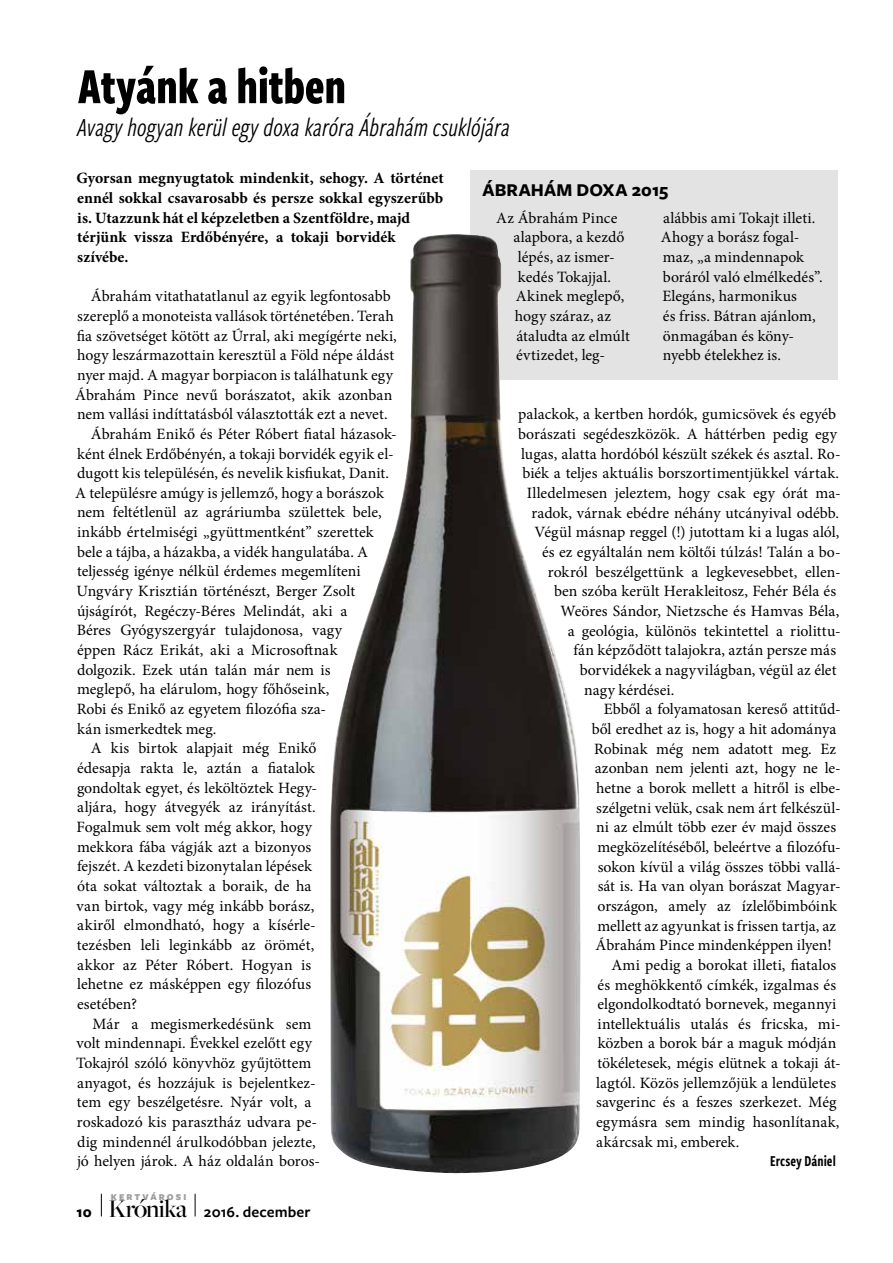
<style>
.page{position:relative;width:893px;height:1263px;background:#fff}
.page>*{position:absolute;margin:0;border:0;box-sizing:border-box;transform-origin:0 0}
.t1{font:700 52.5px "Freight Sans Cmp Pro";letter-spacing:-.005em;color:#000}
.t2{font:italic 27px "Freight Sans Cmp Pro";letter-spacing:-.005em;color:#000}
.t3{font:500 26.4px "Freight Big Pro";letter-spacing:-.03em;color:#000}
.t4{font:700 18.75px "Freight Sans Pro";letter-spacing:.005em;color:#000}
.t5{font:15.75px/19.6px "Minion Pro";color:#000}
.t6{font:700 15.75px/19.6px "Minion Pro";letter-spacing:.005em;color:#000}
.t7{font:600 15.75px "Freight Sans Pro";letter-spacing:.005em;color:#000}
.t8{font:15.75px "Freight Sans Cmp Pro Semi";color:#000}
.t9{font:700 15.75px "Freight Sans Pro";color:#000}
.t10{font:900 9.3px "Freight Sans Pro";letter-spacing:.22em;color:#9d9d9c}
</style>
<div class="page">
<svg style="left:101px;top:1194px;width:1px;height:22px"></svg>
<svg style="left:195px;top:1194px;width:1px;height:22px"></svg>
<div style="left:470px;top:170px;width:368px;height:210px;background:#e3e3e3"></div>
<img style="left:330px;top:234px;width:251px;height:939px">
<h1 class="t1" style="left:78px;top:50px;width:270px">Atyánk a hitben</h1>
<h2 class="t2" style="left:77px;top:109px;width:435px">Avagy hogyan kerül egy doxa karóra Ábrahám csuklójára</h2>
<p class="t6" style="left:77px;top:168px;width:369px">Gyorsan megnyugtatok mindenkit, sehogy. A történet ennél sokkal csavarosabb és persze sokkal egyszerűbb is. Utazzunk hát el képzeletben a Szentföldre, majd térjünk vissza Erdőbényére, a tokaji borvidék szívébe.</p>
<p class="t5" style="left:91px;top:286px;width:301px">Ábrahám vitathatatlanul az egyik legfontosabb</p>
<p class="t5" style="left:77px;top:306px;width:318px">szereplő a monoteista vallások történetében. Terah</p>
<p class="t5" style="left:77px;top:326px;width:322px">fia szövetséget kötött az Úrral, aki megígérte neki,</p>
<p class="t5" style="left:77px;top:345px;width:318px">hogy leszármazottain keresztül a Föld népe áldást</p>
<p class="t5" style="left:77px;top:365px;width:318px">nyer majd. A magyar borpiacon is találhatunk egy</p>
<p class="t5" style="left:75px;top:385px;width:319px">Ábrahám Pince nevű borászatot, akik azonban</p>
<p class="t5" style="left:77px;top:404px;width:312px">nem vallási indíttatásból választották ezt a nevet.</p>
<p class="t5" style="left:91px;top:424px;width:307px">Ábrahám Enikő és Péter Róbert fiatal házasok-</p>
<p class="t5" style="left:77px;top:444px;width:318px">ként élnek Erdőbényén, a tokaji borvidék egyik el-</p>
<p class="t5" style="left:77px;top:463px;width:314px">dugott kis településén, és nevelik kisfiukat, Danit.</p>
<p class="t5" style="left:75px;top:483px;width:311px">A településre amúgy is jellemző, hogy a borászok</p>
<p class="t5" style="left:77px;top:503px;width:306px">nem feltétlenül az agráriumba születtek bele,</p>
<p class="t5" style="left:77px;top:522px;width:298px">inkább értelmiségi „gyüttmentként” szerettek</p>
<p class="t5" style="left:77px;top:542px;width:292px">bele a tájba, a házakba, a vidék hangulatába. A</p>
<p class="t5" style="left:77px;top:562px;width:285px">teljesség igénye nélkül érdemes megemlíteni</p>
<p class="t5" style="left:77px;top:581px;width:280px">Ungváry Krisztián történészt, Berger Zsolt</p>
<p class="t5" style="left:77px;top:601px;width:272px">újságírót, Regéczy-Béres Melindát, aki a</p>
<p class="t5" style="left:77px;top:621px;width:267px">Béres Gyógyszergyár tulajdonosa, vagy</p>
<p class="t5" style="left:77px;top:640px;width:262px">éppen Rácz Erikát, aki a Microsoftnak</p>
<p class="t5" style="left:77px;top:660px;width:255px">dolgozik. Ezek után talán már nem is</p>
<p class="t5" style="left:77px;top:680px;width:254px">meglepő, ha elárulom, hogy főhőseink,</p>
<p class="t5" style="left:77px;top:699px;width:251px">Robi és Enikő az egyetem filozófia sza-</p>
<p class="t5" style="left:77px;top:719px;width:141px">kán ismerkedtek meg.</p>
<p class="t5" style="left:91px;top:739px;width:227px">A kis birtok alapjait még Enikő</p>
<p class="t5" style="left:77px;top:758px;width:240px">édesapja rakta le, aztán a fiatalok</p>
<p class="t5" style="left:77px;top:778px;width:242px">gondoltak egyet, és leköltöztek Hegy-</p>
<p class="t5" style="left:77px;top:797px;width:240px">aljára, hogy átvegyék az irányítást.</p>
<p class="t5" style="left:77px;top:817px;width:237px">Fogalmuk sem volt még akkor, hogy</p>
<p class="t5" style="left:77px;top:837px;width:236px">mekkora fába vágják azt a bizonyos</p>
<p class="t5" style="left:77px;top:856px;width:237px">fejszét. A kezdeti bizonytalan lépések</p>
<p class="t5" style="left:77px;top:876px;width:236px">óta sokat változtak a boraik, de ha</p>
<p class="t5" style="left:77px;top:896px;width:239px">van birtok, vagy még inkább borász,</p>
<p class="t5" style="left:77px;top:915px;width:240px">akiről elmondható, hogy a kísérle-</p>
<p class="t5" style="left:77px;top:935px;width:239px">tezésben leli leginkább az örömét,</p>
<p class="t5" style="left:77px;top:955px;width:235px">akkor az Péter Róbert. Hogyan is</p>
<p class="t5" style="left:77px;top:974px;width:235px">lehetne ez másképpen egy filozófus</p>
<p class="t5" style="left:77px;top:994px;width:61px">esetében?</p>
<p class="t5" style="left:92px;top:1014px;width:220px">Már a megismerkedésünk sem</p>
<p class="t5" style="left:77px;top:1033px;width:237px">volt mindennapi. Évekkel ezelőtt egy</p>
<p class="t5" style="left:76px;top:1053px;width:237px">Tokajról szóló könyvhöz gyűjtöttem</p>
<p class="t5" style="left:77px;top:1073px;width:240px">anyagot, és hozzájuk is bejelentkez-</p>
<p class="t5" style="left:77px;top:1092px;width:236px">tem egy beszélgetésre. Nyár volt, a</p>
<p class="t5" style="left:77px;top:1112px;width:242px">roskadozó kis parasztház udvara pe-</p>
<p class="t5" style="left:77px;top:1132px;width:240px">dig mindennél árulkodóbban jelezte,</p>
<p class="t5" style="left:77px;top:1151px;width:245px">jó helyen járok. A ház oldalán boros-</p>
<p class="t4" style="left:483px;top:177px;width:187px">ÁBRAHÁM DOXA 2015</p>
<p class="t5" style="left:513px;top:208px;width:118px;text-indent:-17px">Az Ábrahám Pince alapbora, a kezdő lépés, az ismer&shy;kedés Tokajjal.<br>Akinek meglepő, hogy száraz, az átaludta az elmúlt évtizedet, leg-</p>
<p class="t5" style="left:661px;top:208px;width:163px">alábbis ami Tokajt illeti.<br>Ahogy a borász fogal&shy;maz, „a mindennapok boráról való elmélkedés”.<br>Elegáns, harmonikus<br>és friss. Bátran ajánlom, önmagában és kön - nyebb ételekhez is.</p>
<p class="t5" style="left:518px;top:405px;width:320px">palackok, a kertben hordók, gumicsövek és egyéb</p>
<p class="t5" style="left:518px;top:424px;width:321px">borászati segédeszközök. A háttérben pedig egy</p>
<p class="t5" style="left:521px;top:444px;width:321px">lugas, alatta hordóból készült székek és asztal. Ro-</p>
<p class="t5" style="left:523px;top:464px;width:318px">biék a teljes aktuális borszortimentjükkel vártak.</p>
<p class="t5" style="left:527px;top:483px;width:316px">Illedelmesen jeleztem, hogy csak egy órát ma-</p>
<p class="t5" style="left:531px;top:503px;width:309px">radok, várnak ebédre néhány utcányival odébb.</p>
<p class="t5" style="left:535px;top:523px;width:306px">Végül másnap reggel (!) jutottam ki a lugas alól,</p>
<p class="t5" style="left:542px;top:542px;width:300px">és ez egyáltalán nem költői túlzás! Talán a bo-</p>
<p class="t5" style="left:548px;top:562px;width:294px">rokról beszélgettünk a legkevesebbet, ellen-</p>
<p class="t5" style="left:554px;top:581px;width:284px">ben szóba került Herakleitosz, Fehér Béla és</p>
<p class="t5" style="left:560px;top:601px;width:280px">Weöres Sándor, Nietzsche és Hamvas Béla,</p>
<p class="t5" style="left:568px;top:621px;width:274px">a geológia, különös tekintettel a riolittu-</p>
<p class="t5" style="left:574px;top:640px;width:264px">fán képződött talajokra, aztán persze más</p>
<p class="t5" style="left:580px;top:660px;width:258px">borvidékek a nagyvilágban, végül az élet</p>
<p class="t5" style="left:584px;top:680px;width:92px">nagy kérdései.</p>
<p class="t5" style="left:604px;top:699px;width:238px">Ebből a folyamatosan kereső attitűd-</p>
<p class="t5" style="left:592px;top:719px;width:246px">ből eredhet az is, hogy a hit adománya</p>
<p class="t5" style="left:594px;top:739px;width:244px">Robinak még nem adatott meg. Ez</p>
<p class="t5" style="left:595px;top:758px;width:247px">azonban nem jelenti azt, hogy ne le-</p>
<p class="t5" style="left:596px;top:778px;width:246px">hetne a borok mellett a hitről is elbe-</p>
<p class="t5" style="left:596px;top:798px;width:246px">szélgetni velük, csak nem árt felkészül-</p>
<p class="t5" style="left:596px;top:817px;width:242px">ni az elmúlt több ezer év majd összes</p>
<p class="t5" style="left:598px;top:837px;width:245px">megközelítéséből, beleértve a filozófu-</p>
<p class="t5" style="left:598px;top:857px;width:244px">sokon kívül a világ összes többi vallá-</p>
<p class="t5" style="left:598px;top:876px;width:244px">sát is. Ha van olyan borászat Magyar-</p>
<p class="t5" style="left:598px;top:896px;width:241px">országon, amely az ízlelőbimbóink</p>
<p class="t5" style="left:598px;top:916px;width:240px">mellett az agyunkat is frissen tartja, az</p>
<p class="t5" style="left:596px;top:935px;width:238px">Ábrahám Pince mindenképpen ilyen!</p>
<p class="t5" style="left:611px;top:955px;width:226px">Ami pedig a borokat illeti, fiatalos</p>
<p class="t5" style="left:598px;top:975px;width:240px">és meghökkentő címkék, izgalmas és</p>
<p class="t5" style="left:598px;top:994px;width:240px">elgondolkodtató bornevek, megannyi</p>
<p class="t5" style="left:597px;top:1014px;width:245px">intellektuális utalás és fricska, mi-</p>
<p class="t5" style="left:598px;top:1034px;width:240px">közben a borok bár a maguk módján</p>
<p class="t5" style="left:597px;top:1053px;width:245px">tökéletesek, mégis elütnek a tokaji át-</p>
<p class="t5" style="left:596px;top:1073px;width:241px">lagtól. Közös jellemzőjük a lendületes</p>
<p class="t5" style="left:596px;top:1093px;width:242px">savgerinc és a feszes szerkezet. Még</p>
<p class="t5" style="left:596px;top:1112px;width:245px">egymásra sem mindig hasonlítanak,</p>
<p class="t5" style="left:596px;top:1132px;width:145px">akárcsak mi, emberek.</p>
<p class="t8" style="left:770px;top:1150px;width:67px">Ercsey Dániel</p>
<p class="t10" style="left:111px;top:1190px;width:77px">KERTVÁROSI</p>
<h3 class="t3" style="left:108px;top:1191px;width:80px">Krónika</h3>
<p class="t9" style="left:77px;top:1200px;width:17px">10</p>
<p class="t7" style="left:204px;top:1201px;width:108px">2016. december</p>
</div>
